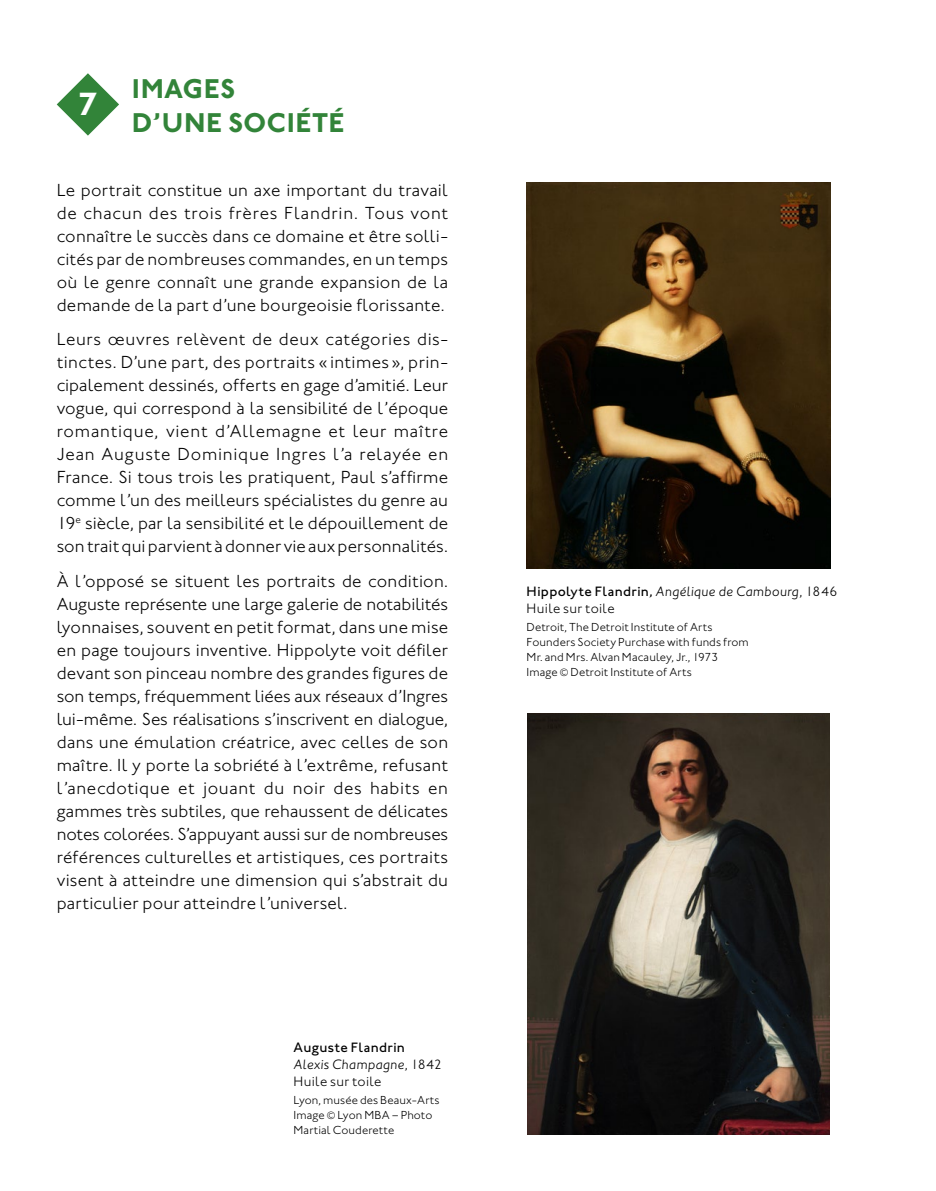
<style>
.page{position:relative;width:936px;height:1191px;background:#fff}
.page>*{position:absolute;margin:0;border:0;box-sizing:border-box;transform-origin:0 0}
.t1{font:700 33.2px "Johnston ITC";color:#fff}
.t2{font:700 28px/34px "Johnston ITC";letter-spacing:.015em;color:#328439}
.t3{font:300 18px/23px "Johnston ITC";letter-spacing:.01em;color:#000;text-align:justify}
.t4{font:italic 300 14px "Johnston ITC Pro";letter-spacing:.025em;color:#000}
.t5{font:300 14px "Johnston ITC";letter-spacing:.02em;color:#000}
.t6{font:500 14px "Johnston ITC";letter-spacing:.025em;color:#000}
.t7{font:300 12px/15px "Johnston ITC";letter-spacing:.01em;color:#000}
.s1{font-family:"Johnston ITC";font-style:normal}
.s2{font-family:"Johnston ITC";font-weight:500;font-style:normal}
</style>
<div class="page">
<svg style="left:57px;top:73px;width:62px;height:63px"></svg>
<img style="left:527px;top:713px;width:302px;height:421px">
<img style="left:526px;top:182px;width:304px;height:386px">
<h1 class="t1" style="left:78px;top:84px;width:21px">7</h1>
<h2 class="t2" style="left:132px;top:72px;width:214px">IMAGES<br>D’UNE SOCIÉTÉ</h2>
<p class="t3" style="left:57px;top:178px;width:393px">Le portrait constitue un axe important du travail de chacun des trois frères Flandrin. Tous vont connaître le succès dans ce domaine et être solli&shy;cités par de nombreuses commandes, en un temps où le genre connaît une grande expansion de la demande de la part d’une bourgeoisie florissante.</p>
<p class="t3" style="left:57px;top:328px;width:393px">Leurs œuvres relèvent de deux catégories dis&shy;tinctes. D’une part, des portraits « intimes », prin&shy;cipalement dessinés, offerts en gage d’amitié. Leur vogue, qui correspond à la sensibilité de l’époque romantique, vient d’Allemagne et leur maître Jean Auguste Dominique Ingres l’a relayée en France. Si tous trois les pratiquent, Paul s’affirme comme l’un des meilleurs spécialistes du genre au 19<sup>e</sup> siècle, par la sensibilité et le dépouillement de son trait qui parvient à donner vie aux personnalités.</p>
<p class="t3" style="left:57px;top:569px;width:393px">À l’opposé se situent les portraits de condition.<br>Auguste représente une large galerie de notabilités lyonnaises, souvent en petit format, dans une mise en page toujours inventive. Hippolyte voit défiler devant son pinceau nombre des grandes figures de son temps, fréquemment liées aux réseaux d’Ingres lui-même. Ses réalisations s’inscrivent en dialogue, dans une émulation créatrice, avec celles de son maître. Il y porte la sobriété à l’extrême, refusant l’anecdotique et jouant du noir des habits en gammes très subtiles, que rehaussent de délicates notes colorées. S’appuyant aussi sur de nombreuses références culturelles et artistiques, ces portraits visent à atteindre une dimension qui s’abstrait du particulier pour atteindre l’universel.</p>
<p class="t6" style="left:293px;top:1039px;width:113px">Auguste Flandrin</p>
<p class="t4" style="left:293px;top:1056px;width:150px">Alexis Champagne<span class="s1">, 1842</span></p>
<p class="t5" style="left:293px;top:1073px;width:89px">Huile sur toile</p>
<p class="t7" style="left:293px;top:1092px;width:148px">Lyon, musée des Beaux-Arts<br>Image © Lyon MBA – Photo<br>Martial Couderette</p>
<p class="t4" style="left:526px;top:583px;width:312px"><span class="s2">Hippolyte Flandrin,</span> Angélique de Cambourg<span class="s1">, 1846</span></p>
<p class="t5" style="left:526px;top:600px;width:89px">Huile sur toile</p>
<p class="t7" style="left:526px;top:619px;width:224px">Detroit, The Detroit Institute of Arts Founders Society Purchase with funds from Mr. and Mrs. Alvan Macauley, Jr., 1973<br>Image © Detroit Institute of Arts</p>
</div>
